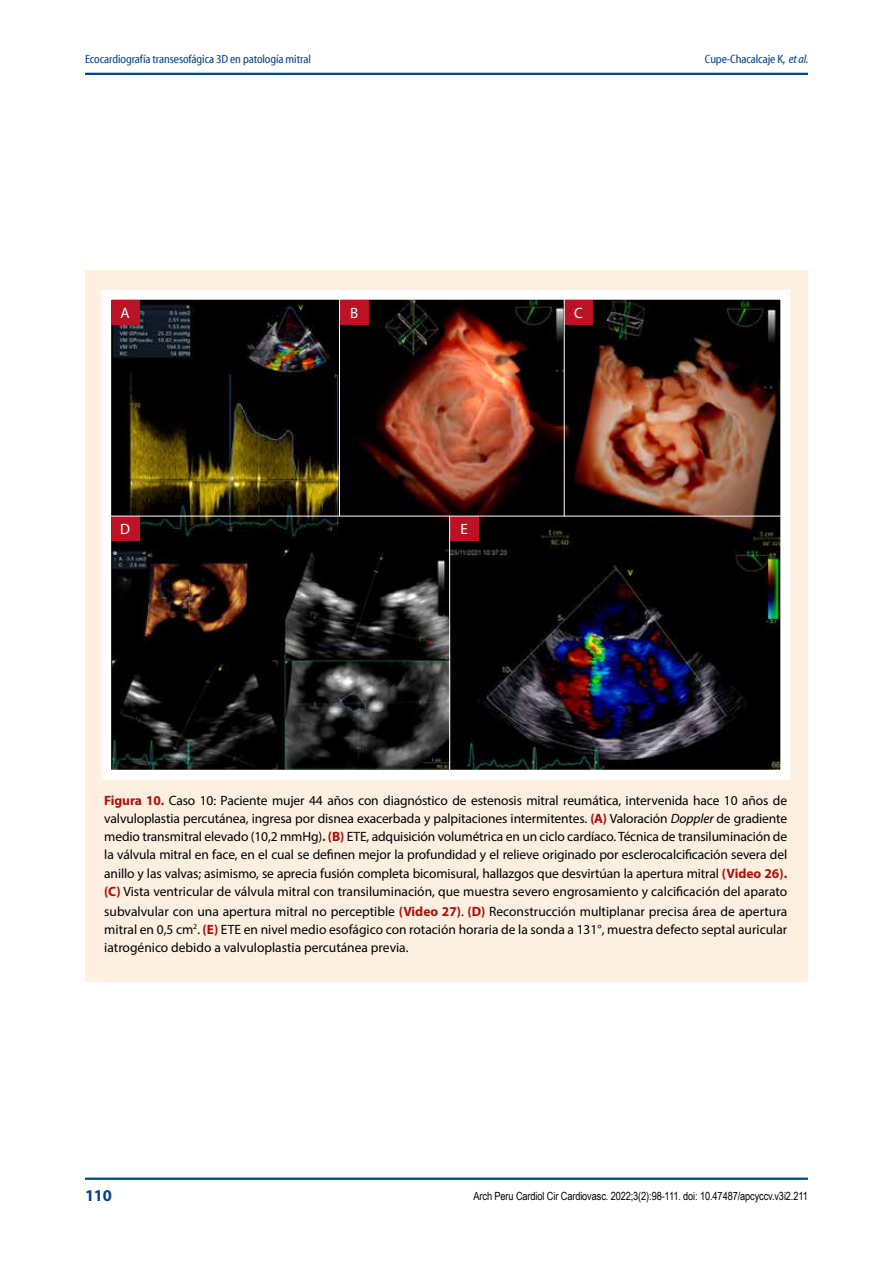
<style>
.page{position:relative;width:893px;height:1263px;background:#fff}
.page>*{position:absolute;margin:0;border:0;box-sizing:border-box;transform-origin:0 0}
.t1{font:700 16.5px "Myriad Pro";color:#048}
.t2{font:15px "Myriad Pro";color:#fff}
.t3{font:13.5px/18px "Myriad Pro";letter-spacing:-.01em;color:#000;text-align:justify}
.t4{font:12px "Myriad Cn Web";letter-spacing:-.01em;color:#048}
.t5{font:11.25px "Arial Narrow";letter-spacing:-.01em;color:#000}
.s1{font-family:"Myriad Cn It Web"}
.s2{font-weight:700;color:#ae0f0a}
.s3{font-style:italic}
</style>
<div class="page">
<hr style="left:85px;top:73px;width:723px;height:2px;background:#048">
<hr style="left:85px;top:1177px;width:723px;height:3px;background:#048">
<div style="left:85px;top:271px;width:723px;height:711px;background:#fdf0e1"></div>
<img style="left:112px;top:301px;width:667px;height:468px">
<div style="left:101px;top:290px;width:689px;height:490px;border:10px solid #fff"></div>
<div style="left:111px;top:300px;width:28px;height:25px;background:#bb1225"></div>
<div style="left:111px;top:516px;width:28px;height:25px;background:#bb1225"></div>
<div style="left:340px;top:300px;width:28px;height:25px;background:#bb1225"></div>
<div style="left:450px;top:516px;width:28px;height:25px;background:#bb1225"></div>
<div style="left:564px;top:300px;width:29px;height:25px;background:#bb1225"></div>
<hr style="left:339px;top:298px;width:1px;height:218px;background:#fff">
<hr style="left:449px;top:516px;width:1px;height:257px;background:#fff">
<hr style="left:110px;top:516px;width:677px;height:1px;background:#fff">
<hr style="left:564px;top:298px;width:1px;height:218px;background:#fff">
<p class="t4" style="left:85px;top:53px;width:227px">Ecocardiografía transesofágica 3D en patología mitral</p>
<p class="t4" style="left:705px;top:53px;width:105px">Cupe-Chacalcaje K, <span class="s1">et al.</span></p>
<p class="t2" style="left:121px;top:303px;width:11px">A</p>
<p class="t2" style="left:120px;top:520px;width:11px">D</p>
<p class="t2" style="left:350px;top:303px;width:10px">B</p>
<p class="t2" style="left:460px;top:520px;width:9px">E</p>
<p class="t2" style="left:574px;top:303px;width:10px">C</p>
<p class="t3" style="left:104px;top:791px;width:684px"><span class="s2">Figura 10.</span> Caso 10: Paciente mujer 44 años con diagnóstico de estenosis mitral reumática, intervenida hace 10 años de valvuloplastia percutánea, ingresa por disnea exacerbada y palpitaciones intermitentes. <span class="s2">(A)</span> Valoración <span class="s3">Doppler</span> de gradiente medio transmitral elevado (10,2 mmHg)<span class="s2">. (B)</span> ETE, adquisición volumétrica en un ciclo cardíaco. Técnica de transiluminación de la válvula mitral en face, en el cual se definen mejor la profundidad y el relieve originado por esclerocalcificación severa del</p>
<p class="t3" style="left:104px;top:864px;width:684px">anillo y las valvas; asimismo, se aprecia fusión completa bicomisural, hallazgos que desvirtúan la apertura mitral <span class="s2">(Video 26). (C)</span> Vista ventricular de válvula mitral con transiluminación, que muestra severo engrosamiento y calcificación del aparato</p>
<p class="t3" style="left:104px;top:902px;width:684px">subvalvular con una apertura mitral no perceptible <span class="s2">(Video 27)</span>. <span class="s2">(D)</span> Reconstrucción multiplanar precisa área de apertura mitral en 0,5 cm<sup>2</sup>. <span class="s2">(E)</span> ETE en nivel medio esofágico con rotación horaria de la sonda a 131°, muestra defecto septal auricular iatrogénico debido a valvuloplastia percutánea previa.</p>
<p class="t1" style="left:85px;top:1184px;width:28px">110</p>
<p class="t5" style="left:474px;top:1188px;width:336px">Arch Peru Cardiol Cir Cardiovasc. 2022;3(2):98-111. doi: 10.47487/apcyccv.v3i2.211</p>
</div>
